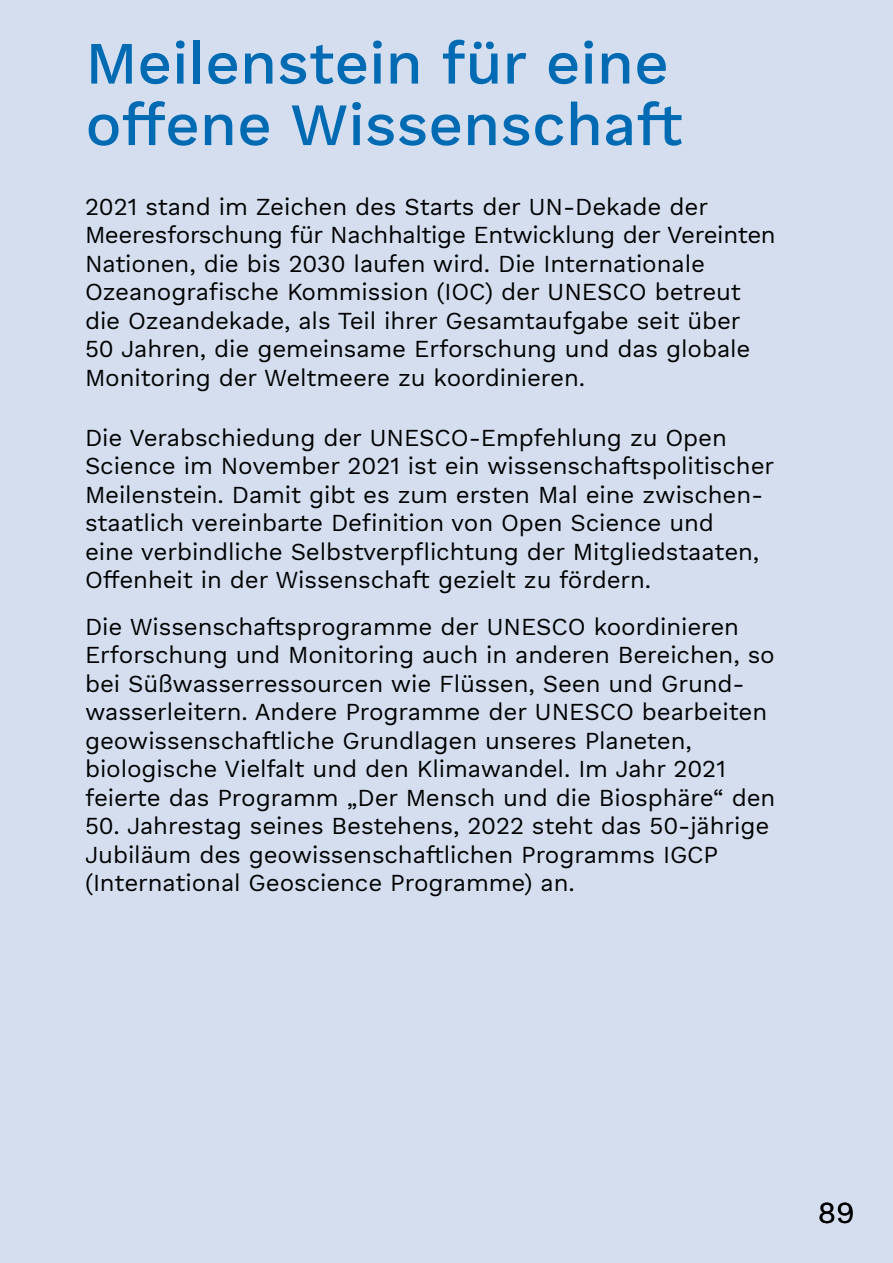
<style>
.page{position:relative;width:893px;height:1263px;background:#fff}
.page>*{position:absolute;margin:0;border:0;box-sizing:border-box;transform-origin:0 0}
.t1{font:500 60px/61.5px "Work Sans DUK";color:#006ab3}
.t2{font:30px "Work Sans DUK";color:#000}
.t3{font:24px/28.5px "Work Sans DUK";letter-spacing:-.005em;color:#000}
</style>
<div class="page">
<div style="left:1px;top:0;width:892px;height:1263px;background:#d4deef"></div>
<h1 class="t1" style="left:85px;top:35px;width:599px">Meilenstein für eine offene Wissenschaft</h1>
<p class="t3" style="left:85px;top:193px;width:692px">2021 stand im Zeichen des Starts der UN-Dekade der Meeresforschung für Nachhaltige Entwicklung der Vereinten Nationen, die bis 2030 laufen wird. Die Internationale Ozeanografische Kommission (IOC) der UNESCO betreut die Ozeandekade, als Teil ihrer Gesamtaufgabe seit über<br>50 Jahren, die gemeinsame Erforschung und das globale Monitoring der Weltmeere zu koordinieren.</p>
<p class="t3" style="left:85px;top:424px;width:691px">Die Verabschiedung der UNESCO-Empfehlung zu Open Science im November 2021 ist ein wissenschaftspolitischer Meilenstein. Damit gibt es zum ersten Mal eine zwischen&shy;staatlich vereinbarte Definition von Open Science und<br>eine verbindliche Selbstverpflichtung der Mitgliedstaaten, Offenheit in der Wissenschaft gezielt zu fördern.</p>
<p class="t3" style="left:85px;top:613px;width:692px">Die Wissenschaftsprogramme der UNESCO koordinieren Erforschung und Monitoring auch in anderen Bereichen, so bei Süßwasserressourcen wie Flüssen, Seen und Grund&shy;wasserleitern. Andere Programme der UNESCO bearbeiten geowissenschaftliche Grundlagen unseres Planeten, biologische Vielfalt und den Klimawandel. Im Jahr 2021 feierte das Programm „Der Mensch und die Biosphäre“ den</p>
<p class="t3" style="left:85px;top:813px;width:686px">50. Jahrestag seines Bestehens, 2022 steht das 50-jährige<br>Jubiläum des geowissenschaftlichen Programms IGCP (International Geoscience Programme) an.</p>
<p class="t2" style="left:818px;top:1195px;width:39px">89</p>
</div>
